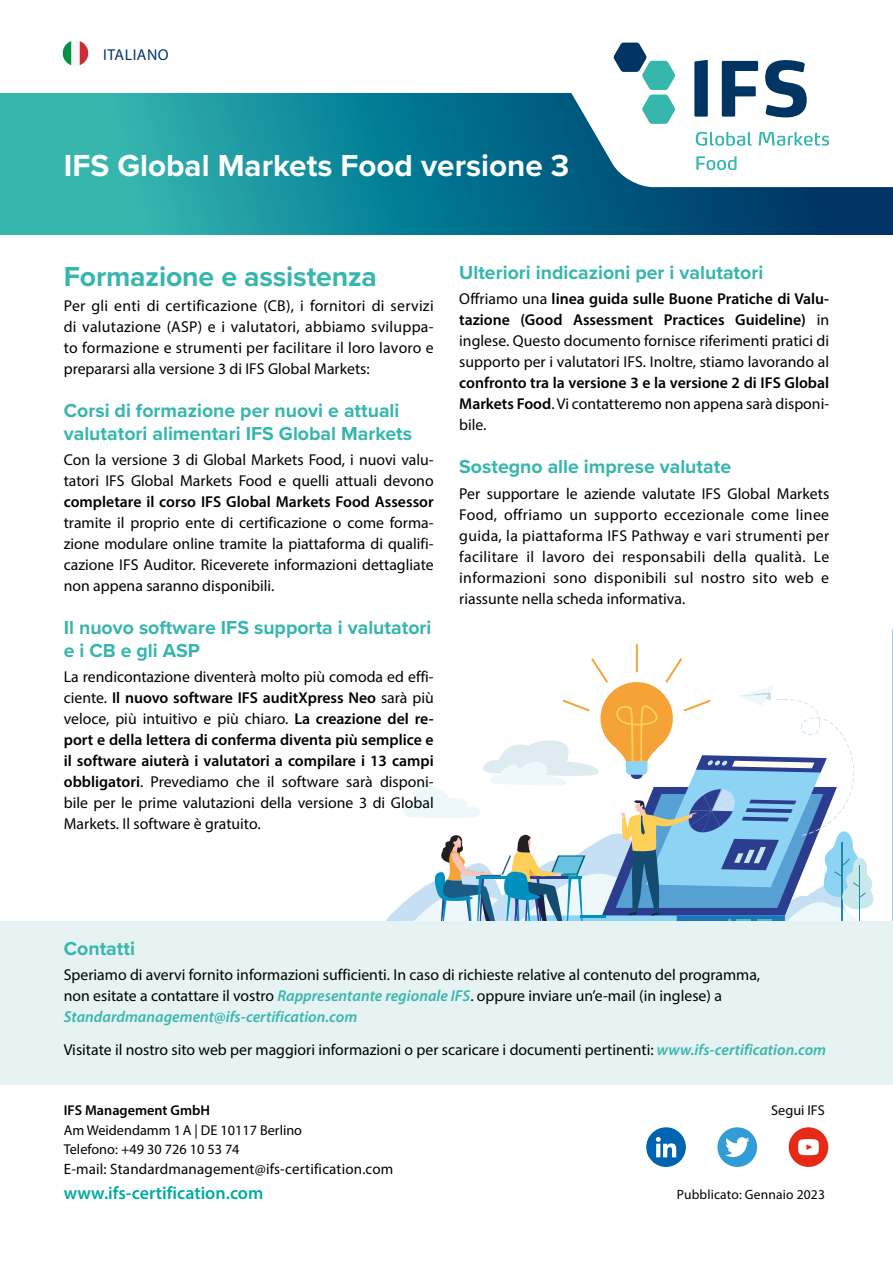
<style>
.page{position:relative;width:893px;height:1263px;background:#fff}
.page>*{position:absolute;margin:0;border:0;box-sizing:border-box;transform-origin:0 0}
.t1{font:700 31.5px "Proxima Nova";color:#fff}
.t2{font:700 28.5px "Proxima Nova";letter-spacing:-.005em;color:#37b6ae}
.t3{font:700 19.5px/22.5px "Proxima Nova";color:#37b6ae}
.t4{font:600 18px "Myriad Pro";color:#00aba0}
.t5{font:15.75px/21px "Myriad Pro";color:#000;text-align:justify}
.t6{font:600 15.75px/21px "Myriad Pro";color:#000;text-align:justify}
.t7{font:15.75px "Myriad Pro";letter-spacing:.03em;color:#003467}
.t8{font:15px "Myriad Pro";letter-spacing:.01em;color:#000}
.t9{font:14.25px/19.5px "Myriad Pro";color:#000}
.t10{font:600 14.25px "Myriad Pro";color:#000}
.t11{font:13.5px "Myriad Pro";letter-spacing:.01em;color:#000}
.s1{font-weight:600}
.s2{font-weight:400}
.s3{font-weight:600;font-style:italic;color:#37b6ae}
</style>
<div class="page">
<svg style="left:0;top:94px;width:893px;height:141px;background:#168697"></svg>
<svg style="left:531px;top:42px;width:362px;height:145px"></svg>
<svg style="left:694px;top:60px;width:113px;height:57px"></svg>
<svg style="left:614px;top:43px;width:61px;height:81px"></svg>
<svg style="left:696px;top:156px;width:40px;height:14px"></svg>
<svg style="left:696px;top:132px;width:133px;height:14px"></svg>
<svg style="left:62px;top:41px;width:27px;height:24px"></svg>
<hr style="left:892px;top:629px;width:1px;height:317px;background:#aecae7">
<hr style="left:636px;top:644px;width:2px;height:28px;background:#f5a237">
<svg style="left:385px;top:658px;width:489px;height:263px"></svg>
<div style="left:0;top:921px;width:893px;height:163px;background:#e6f3f2"></div>
<div style="left:646px;top:1127px;width:40px;height:40px;background:#0063af;border-radius:50%"></div>
<svg style="left:656px;top:1137px;width:20px;height:20px"></svg>
<div style="left:717px;top:1127px;width:40px;height:40px;background:#329cd7;border-radius:50%"></div>
<svg style="left:725px;top:1137px;width:24px;height:20px"></svg>
<div style="left:789px;top:1127px;width:39px;height:40px;background:#e52a18;border-radius:50%"></div>
<div style="left:798px;top:1139px;width:21px;height:16px;background:#fff;border-radius:50%"></div>
<svg style="left:806px;top:1144px;width:6px;height:6px"></svg>
<p class="t7" style="left:103px;top:45px;width:67px">ITALIANO</p>
<h1 class="t1" style="left:64px;top:147px;width:507px">IFS Global Markets Food versione 3</h1>
<h2 class="t2" style="left:64px;top:260px;width:315px">Formazione e assistenza</h2>
<p class="t5" style="left:64px;top:295px;width:371px">Per gli enti di certificazione (CB), i fornitori di servizi di valutazione (ASP) e i valutatori, abbiamo sviluppa&shy;to formazione e strumenti per facilitare il loro lavoro e prepararsi alla versione 3 di IFS Global Markets:</p>
<p class="t3" style="left:64px;top:400px;width:350px">Corsi di formazione per nuovi e attuali valutatori alimentari IFS Global Markets</p>
<p class="t5" style="left:64px;top:449px;width:371px">Con la versione 3 di Global Markets Food, i nuovi valu&shy;tatori IFS Global Markets Food e quelli attuali devono</p>
<p class="t6" style="left:64px;top:491px;width:371px">completare il corso IFS Global Markets Food Assessor</p>
<p class="t5" style="left:64px;top:512px;width:371px">tramite il proprio ente di certificazione o come forma&shy;zione modulare online tramite la piattaforma di qualifi&shy;cazione IFS Auditor. Riceverete informazioni dettagliate non appena saranno disponibili.</p>
<p class="t3" style="left:64px;top:617px;width:369px">Il nuovo software IFS supporta i valutatori e i CB e gli ASP</p>
<p class="t5" style="left:64px;top:666px;width:371px">La rendicontazione diventerà molto più comoda ed effi&shy;ciente. <span class="s1">Il nuovo software IFS auditXpress Neo</span> sarà più veloce, più intuitivo e più chiaro. <span class="s1">La creazione del re&shy;port e della lettera di conferma diventa più semplice e il software aiuterà i valutatori a compilare i 13 campi obbligatori</span>. Prevediamo che il software sarà disponi&shy;bile per le prime valutazioni della versione 3 di Global Markets. Il software è gratuito.</p>
<p class="t3" style="left:459px;top:262px;width:306px">Ulteriori indicazioni per i valutatori</p>
<p class="t5" style="left:459px;top:288px;width:371px">Offriamo una <span class="s1">linea guida sulle Buone Pratiche di Valu&shy;tazione (Good Assessment Practices Guideline)</span> in inglese. Questo documento fornisce riferimenti pratici di supporto per i valutatori IFS. Inoltre, stiamo lavorando al</p>
<p class="t6" style="left:459px;top:372px;width:371px">confronto tra la versione 3 e la versione 2 di IFS Global Markets Food<span class="s2">. Vi contatteremo non appena sarà disponi&shy;bile.</span></p>
<p class="t3" style="left:459px;top:456px;width:273px">Sostegno alle imprese valutate</p>
<p class="t5" style="left:459px;top:483px;width:371px">Per supportare le aziende valutate IFS Global Markets Food, offriamo un supporto eccezionale come linee guida, la piattaforma IFS Pathway e vari strumenti per facilitare il lavoro dei responsabili della qualità. Le informazioni sono disponibili sul nostro sito web e riassunte nella scheda informativa.</p>
<p class="t3" style="left:64px;top:938px;width:73px">Contatti</p>
<p class="t5" style="left:64px;top:964px;width:698px;text-align:left">Speriamo di avervi fornito informazioni sufficienti. In caso di richieste relative al contenuto del programma, non esitate a contattare il vostro <span class="s3">Rappresentante regionale IFS</span>. oppure inviare un’e-mail (in inglese) a<br><span class="s3">Standardmanagement@ifs-certification.com</span></p>
<p class="t5" style="left:64px;top:1039px;width:764px">Visitate il nostro sito web per maggiori informazioni o per scaricare i documenti pertinenti: <span class="s3">www.ifs-certification.com</span></p>
<p class="t10" style="left:64px;top:1101px;width:148px">IFS Management GmbH</p>
<p class="t9" style="left:771px;top:1101px;width:55px">Segui IFS</p>
<p class="t9" style="left:64px;top:1120px;width:240px">Am Weidendamm 1A | DE 10117 Berlino<br>Telefono: +49 30 726 10 53 74</p>
<p class="t8" style="left:64px;top:1160px;width:331px">E-mail: Standardmanagement@ifs-certification.com</p>
<p class="t4" style="left:64px;top:1182px;width:201px">www.ifs-certification.com</p>
<p class="t11" style="left:677px;top:1186px;width:149px">Pubblicato: Gennaio 2023</p>
</div>
